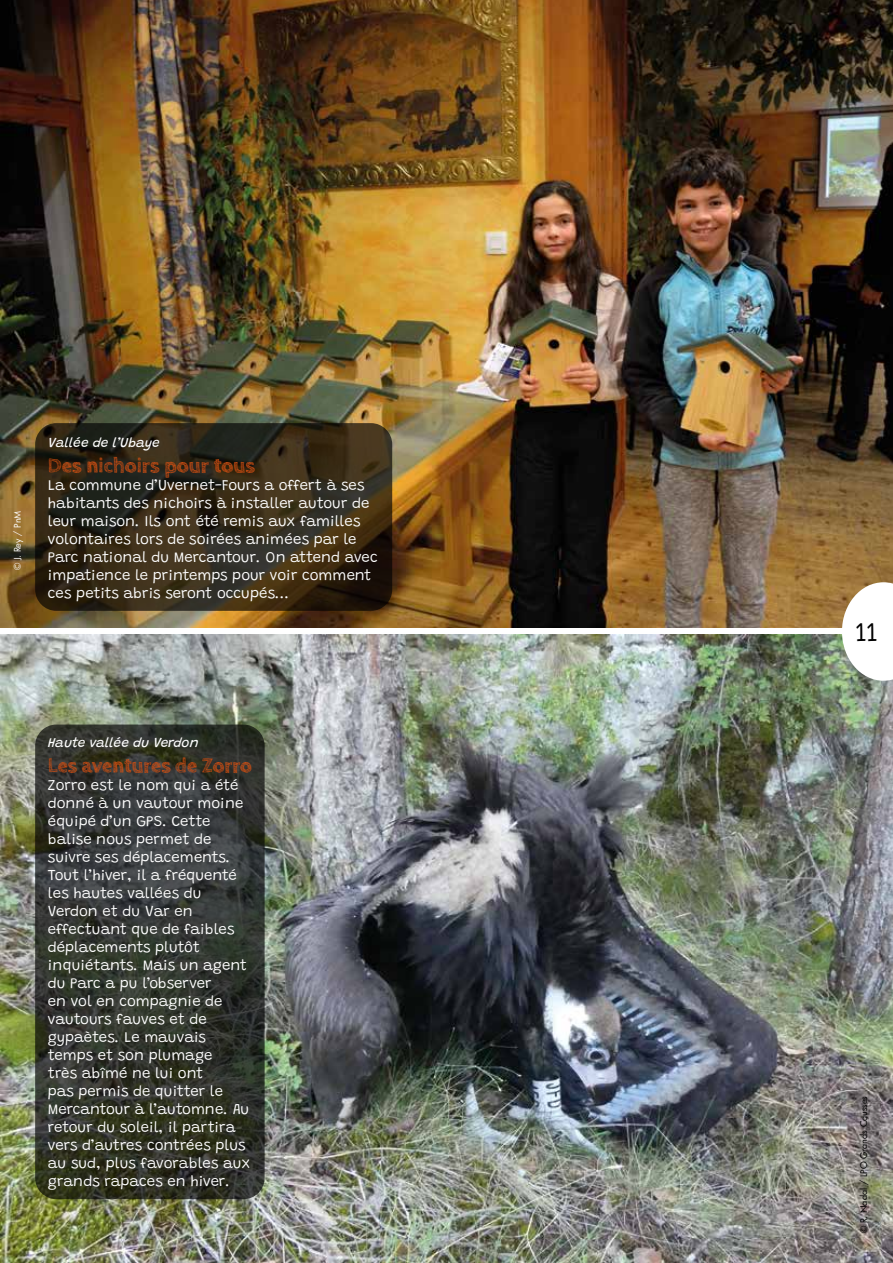
<style>
.page{position:relative;width:893px;height:1263px;background:#fff}
.page>*{position:absolute;margin:0;border:0;box-sizing:border-box;transform-origin:0 0}
.t1{font:300 27px "Grandstander";color:#000}
.t2{font:700 21px "Cabin Sketch";color:#cf4e12}
.t3{font:300 15px/18px "Grandstander";color:#fff}
.t4{font:italic 13.5px "Grandstander";color:#fff}
.t5{font:9px "Futura";color:#000}
.t6{font:9px "Futura";letter-spacing:-.01em;color:#fff}
</style>
<div class="page">
<img style="left:0;top:635px;width:893px;height:628px">
<img style="left:0;top:0;width:893px;height:627px">
<svg style="left:35px;top:423px;width:357px;height:188px;background:#322818"></svg>
<svg style="left:35px;top:724px;width:230px;height:475px;background:#32362f"></svg>
<svg style="left:842px;top:582px;width:51px;height:99px"></svg>
<div style="left:863px;top:1099px;width:23px;height:152px;background:#000;opacity:.75"></div>
<div style="left:0;top:265px;width:15px;height:53px;background:#000;opacity:.75"></div>
<div style="left:0;top:83px;width:15px;height:111px;background:#000;opacity:.75"></div>
<p class="t6" style="left:12px;top:570px;width:61px;rotate:-90deg">© J. Rey / PnM</p>
<p class="t4" style="left:48px;top:432px;width:113px">Vallée de l’Ubaye</p>
<h2 class="t2" style="left:48px;top:454px;width:209px">Des nichoirs pour tous</h2>
<p class="t3" style="left:48px;top:475px;width:331px">La commune d’Uvernet-Fours a offert à ses habitants des nichoirs à installer autour de leur maison. Ils ont été remis aux familles volontaires lors de soirées animées par le Parc national du Mercantour. On attend avec impatience le printemps pour voir comment ces petits abris seront occupés...</p>
<p class="t4" style="left:48px;top:732px;width:152px">Haute vallée du Verdon</p>
<h2 class="t2" style="left:48px;top:754px;width:205px">Les aventures de Zorro</h2>
<p class="t3" style="left:48px;top:775px;width:204px">Zorro est le nom qui a été donné à un vautour moine équipé d’un GPS. Cette balise nous permet de suivre ses déplacements.<br>Tout l’hiver, il a fréquenté les hautes vallées du<br>Verdon et du Var en effectuant que de faibles déplacements plutôt inquiétants. Mais un agent du Parc a pu l’observer<br>en vol en compagnie de vautours fauves et de gypaètes. Le mauvais temps et son plumage<br>très abîmé ne lui ont<br>pas permis de quitter le<br>Mercantour à l’automne. Au retour du soleil, il partira vers d’autres contrées plus au sud, plus favorables aux grands rapaces en hiver.</p>
<h1 class="t1" style="left:856px;top:611px;width:23px">11</h1>
<p class="t5" style="left:858px;top:1233px;width:139px;rotate:-90deg">© R. Nadal / LPO Grands Causses</p>
</div>
